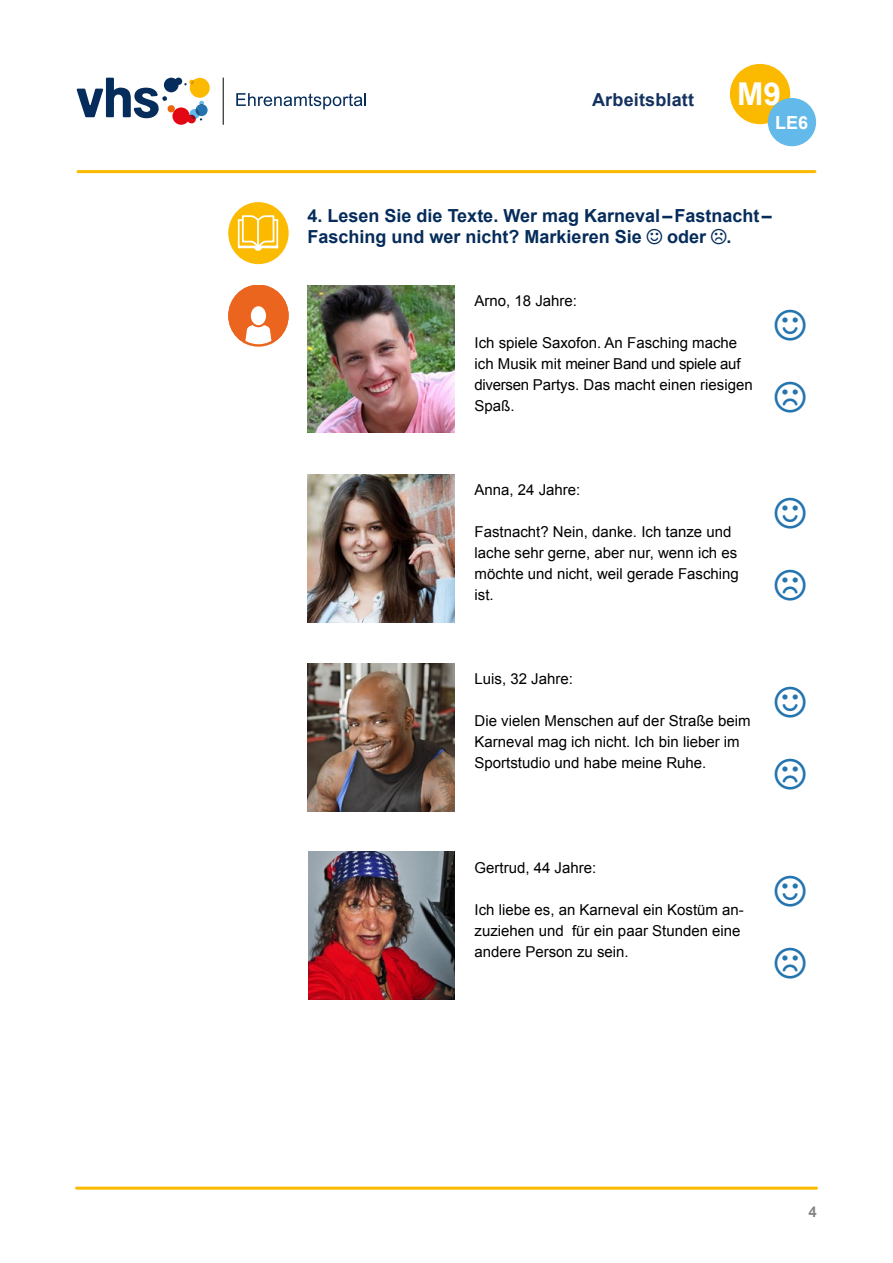
<style>
.page{position:relative;width:893px;height:1263px;background:#fff}
.page>*{position:absolute;margin:0;border:0;box-sizing:border-box;transform-origin:0 0}
.t1{font:700 31.5px "Arial";color:#fff}
.t2{font:700 18px/21px "Arial";color:#052c5a}
.t3{font:700 18px "Arial";letter-spacing:.01em;color:#143260}
.t4{font:700 18px "Arial";color:#fff}
.t5{font:15px/21px "Arial";color:#000}
.t6{font:700 15px "Arial";color:#878787}
</style>
<div class="page">
<hr style="left:77px;top:1187px;width:739px;height:3px;background:#fbba00">
<hr style="left:223px;top:78px;width:1px;height:47px;background:#000">
<svg style="left:77px;top:78px;width:133px;height:47px"></svg>
<svg style="left:236px;top:93px;width:130px;height:16px"></svg>
<hr style="left:78px;top:170px;width:737px;height:3px;background:#fbba00">
<div style="left:730px;top:64px;width:60px;height:60px;background:#fbba00;border-radius:50%"></div>
<div style="left:768px;top:98px;width:48px;height:48px;background:#63b9e9;border-radius:50%"></div>
<svg style="left:228px;top:285px;width:61px;height:62px"></svg>
<svg style="left:228px;top:202px;width:61px;height:62px"></svg>
<img style="left:307px;top:285px;width:147px;height:148px">
<img style="left:307px;top:474px;width:147px;height:148px">
<img style="left:307px;top:663px;width:147px;height:148px">
<img style="left:309px;top:852px;width:145px;height:147px">
<p class="t3" style="left:592px;top:88px;width:103px">Arbeitsblatt</p>
<h1 class="t1" style="left:737px;top:73px;width:45px">M9</h1>
<p class="t4" style="left:775px;top:110px;width:35px">LE6</p>
<p class="t2" style="left:308px;top:206px;width:466px">4. Lesen Sie die Texte. Wer mag Karneval‒Fastnacht‒<br>Fasching und wer nicht? Markieren Sie</p>
<p class="t2" style="left:667px;top:227px;width:66px">oder .</p>
<p class="t5" style="left:475px;top:290px;width:104px">Arno, 18 Jahre:</p>
<p class="t5" style="left:475px;top:332px;width:280px">Ich spiele Saxofon. An Fasching mache ich Musik mit meiner Band und spiele auf diversen Partys. Das macht einen riesigen<br>Spaß.</p>
<p class="t5" style="left:475px;top:479px;width:107px">Anna, 24 Jahre:</p>
<p class="t5" style="left:475px;top:521px;width:266px">Fastnacht? Nein, danke. Ich tanze und lache sehr gerne, aber nur, wenn ich es möchte und nicht, weil gerade Fasching ist.</p>
<p class="t5" style="left:475px;top:668px;width:100px">Luis, 32 Jahre:</p>
<p class="t5" style="left:475px;top:710px;width:277px">Die vielen Menschen auf der Straße beim<br>Karneval mag ich nicht. Ich bin lieber im<br>Sportstudio und habe meine Ruhe.</p>
<p class="t5" style="left:475px;top:857px;width:123px">Gertrud, 44 Jahre:</p>
<p class="t5" style="left:475px;top:899px;width:271px">Ich liebe es, an Karneval ein Kostüm an&shy;zuziehen und für ein paar Stunden eine andere Person zu sein.</p>
<p class="t6" style="left:808px;top:1202px;width:10px">4</p>
</div>
